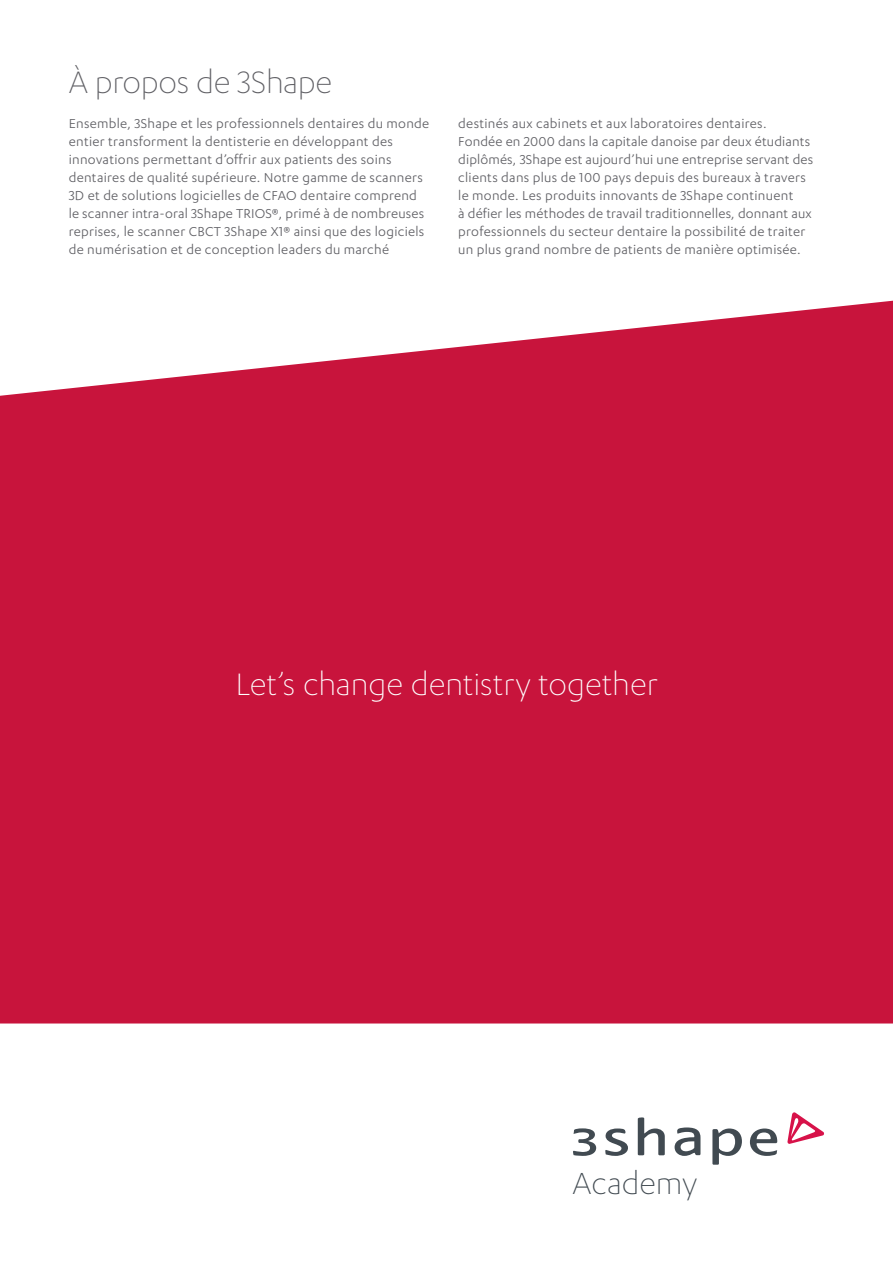
<style>
.page{position:relative;width:893px;height:1263px;background:#fff}
.page>*{position:absolute;margin:0;border:0;box-sizing:border-box;transform-origin:0 0}
.t1{font:300 36px "Karbon";letter-spacing:-.005em;color:#fff}
.t2{font:300 36px "Karbon";letter-spacing:-.01em;color:#5f5f64}
.t3{font:300 35.4px "Karbon";color:#414a51}
.t4{font:15px/18px "Karbon";letter-spacing:.02em;color:#5f5f64}
</style>
<div class="page">
<div style="left:0;top:301px;width:893px;height:722px;background:#c8143c"></div>
<svg style="left:605px;top:1128px;width:23px;height:28px"></svg>
<svg style="left:638px;top:1117px;width:27px;height:38px"></svg>
<svg style="left:675px;top:1127px;width:25px;height:29px"></svg>
<svg style="left:712px;top:1128px;width:30px;height:37px"></svg>
<svg style="left:750px;top:1128px;width:27px;height:28px"></svg>
<svg style="left:573px;top:1128px;width:23px;height:28px"></svg>
<svg style="left:787px;top:1112px;width:37px;height:32px"></svg>
<h1 class="t2" style="left:69px;top:63px;width:265px">À propos de 3Shape</h1>
<p class="t4" style="left:69px;top:114px;width:362px">Ensemble, 3Shape et les professionnels dentaires du monde entier transforment la dentisterie en développant des innovations permettant d’offrir aux patients des soins dentaires de qualité supérieure. Notre gamme de scanners 3D et de solutions logicielles de CFAO dentaire comprend le scanner intra-oral 3Shape TRIOS®, primé à de nombreuses reprises, le scanner CBCT 3Shape X1® ainsi que des logiciels de numérisation et de conception leaders du marché</p>
<p class="t4" style="left:458px;top:114px;width:357px">destinés aux cabinets et aux laboratoires dentaires.<br>Fondée en 2000 dans la capitale danoise par deux étudiants diplômés, 3Shape est aujourd’hui une entreprise servant des clients dans plus de 100 pays depuis des bureaux à travers le monde. Les produits innovants de 3Shape continuent<br>à défier les méthodes de travail traditionnelles, donnant aux professionnels du secteur dentaire la possibilité de traiter un plus grand nombre de patients de manière optimisée.</p>
<h1 class="t1" style="left:235px;top:664px;width:424px">Let’s change dentistry together</h1>
<h2 class="t3" style="left:572px;top:1164px;width:126px">Academy</h2>
</div>
